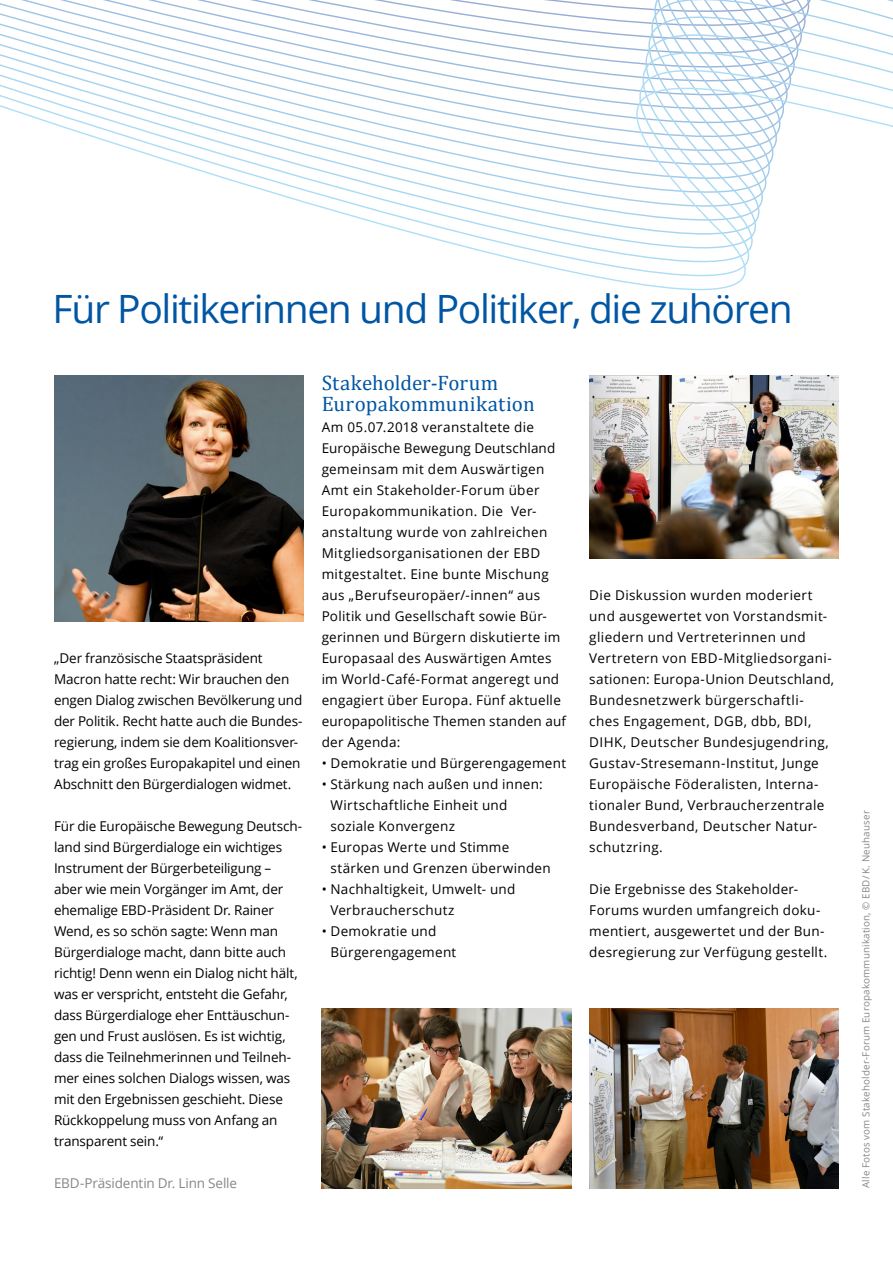
<style>
.page{position:relative;width:893px;height:1263px;background:#fff}
.page>*{position:absolute;margin:0;border:0;box-sizing:border-box;transform-origin:0 0}
.t1{font:39px "Open Sans";letter-spacing:-.035em;color:#0056a4}
.t2{font:21px/21px "Cambria";letter-spacing:.005em;color:#0056a4}
.t3{font:13.5px/21px "Open Sans";letter-spacing:.02em;color:#000}
.t4{font:13.5px/21px "Open Sans";letter-spacing:-.01em;color:#000}
.t5{font:13.5px "Open Sans";letter-spacing:-.01em;color:#878787}
.t6{font:9.75px "Open Sans";letter-spacing:.025em;color:#878787}
</style>
<div class="page">
<img style="left:54px;top:376px;width:250px;height:245px">
<img style="left:589px;top:376px;width:250px;height:182px">
<img style="left:589px;top:1009px;width:250px;height:179px">
<img style="left:322px;top:1009px;width:249px;height:179px">
<svg style="left:0;top:0;width:893px;height:290px"></svg>
<h1 class="t1" style="left:53px;top:282px;width:741px">Für Politikerinnen und Politiker, die zuhören</h1>
<p class="t4" style="left:54px;top:647px;width:250px">„Der französische Staatspräsident Macron hatte recht: Wir brauchen den engen Dialog zwischen Bevölkerung und der Politik. Recht hatte auch die Bundes&shy;regierung, indem sie dem Koalitionsver&shy;trag ein großes Europakapitel und einen Abschnitt den Bürgerdialogen widmet.</p>
<p class="t4" style="left:54px;top:815px;width:250px">Für die Europäische Bewegung Deutsch&shy;land sind Bürgerdialoge ein wichtiges Instrument der Bürgerbeteiligung – aber wie mein Vorgänger im Amt, der ehemalige EBD-Präsident Dr. Rainer Wend, es so schön sagte: Wenn man Bürgerdialoge macht, dann bitte auch richtig! Denn wenn ein Dialog nicht hält, was er verspricht, entsteht die Gefahr, dass Bürgerdialoge eher Enttäuschun&shy;gen und Frust auslösen. Es ist wichtig, dass die Teilnehmerinnen und Teilneh&shy;mer eines solchen Dialogs wissen, was mit den Ergebnissen geschieht. Diese Rückkoppelung muss von Anfang an transparent sein.“</p>
<p class="t5" style="left:54px;top:1174px;width:185px">EBD-Präsidentin Dr. Linn Selle</p>
<h2 class="t2" style="left:322px;top:372px;width:215px">Stakeholder-Forum<br>Europakommunikation</h2>
<p class="t3" style="left:322px;top:416px;width:246px">Am 05.07.2018 veranstaltete die Europäische Bewegung Deutschland gemeinsam mit dem Auswärtigen Amt ein Stakeholder-Forum über Europakommunikation. Die Ver&shy;anstaltung wurde von zahlreichen Mitgliedsorganisationen der EBD mitgestaltet. Eine bunte Mischung aus „Berufseuropäer/-innen“ aus Politik und Gesellschaft sowie Bür&shy;gerinnen und Bürgern diskutierte im Europasaal des Auswärtigen Amtes im World-Café-Format angeregt und engagiert über Europa. Fünf aktuelle europapolitische Themen standen auf der Agenda:</p>
<p class="t3" style="left:322px;top:752px;width:246px">• Demokratie und Bürgerengagement</p>
<p class="t3" style="left:330px;top:773px;width:214px;text-indent:-9px">• Stärkung nach außen und innen:<br>Wirtschaftliche Einheit und soziale Konvergenz</p>
<p class="t3" style="left:330px;top:836px;width:222px;text-indent:-9px">• Europas Werte und Stimme stärken und Grenzen überwinden</p>
<p class="t3" style="left:330px;top:878px;width:186px;text-indent:-9px">• Nachhaltigkeit, Umwelt- und<br>Verbraucherschutz</p>
<p class="t3" style="left:330px;top:920px;width:127px;text-indent:-9px">• Demokratie und<br>Bürgerengagement</p>
<p class="t3" style="left:589px;top:584px;width:246px">Die Diskussion wurden moderiert und ausgewertet von Vorstandsmit&shy;gliedern und Vertreterinnen und Vertretern von EBD-Mitgliedsorgani&shy;sationen: Europa-Union Deutschland, Bundesnetzwerk bürgerschaftli&shy;ches Engagement, DGB, dbb, BDI, DIHK, Deutscher Bundesjugendring, Gustav-Stresemann-Institut, Junge Europäische Föderalisten, Interna&shy;tionaler Bund, Verbraucherzentrale Bundesverband, Deutscher Natur&shy;schutzring.</p>
<p class="t3" style="left:589px;top:878px;width:239px">Die Ergebnisse des Stakeholder-Forums wurden umfangreich doku&shy;mentiert, ausgewertet und der Bun&shy;desregierung zur Verfügung gestellt.</p>
<p class="t6" style="left:859px;top:1188px;width:379px;rotate:-90deg">Alle Fotos vom Stakeholder-Forum Europakommunikation, © EBD/K. Neuhauser</p>
</div>
